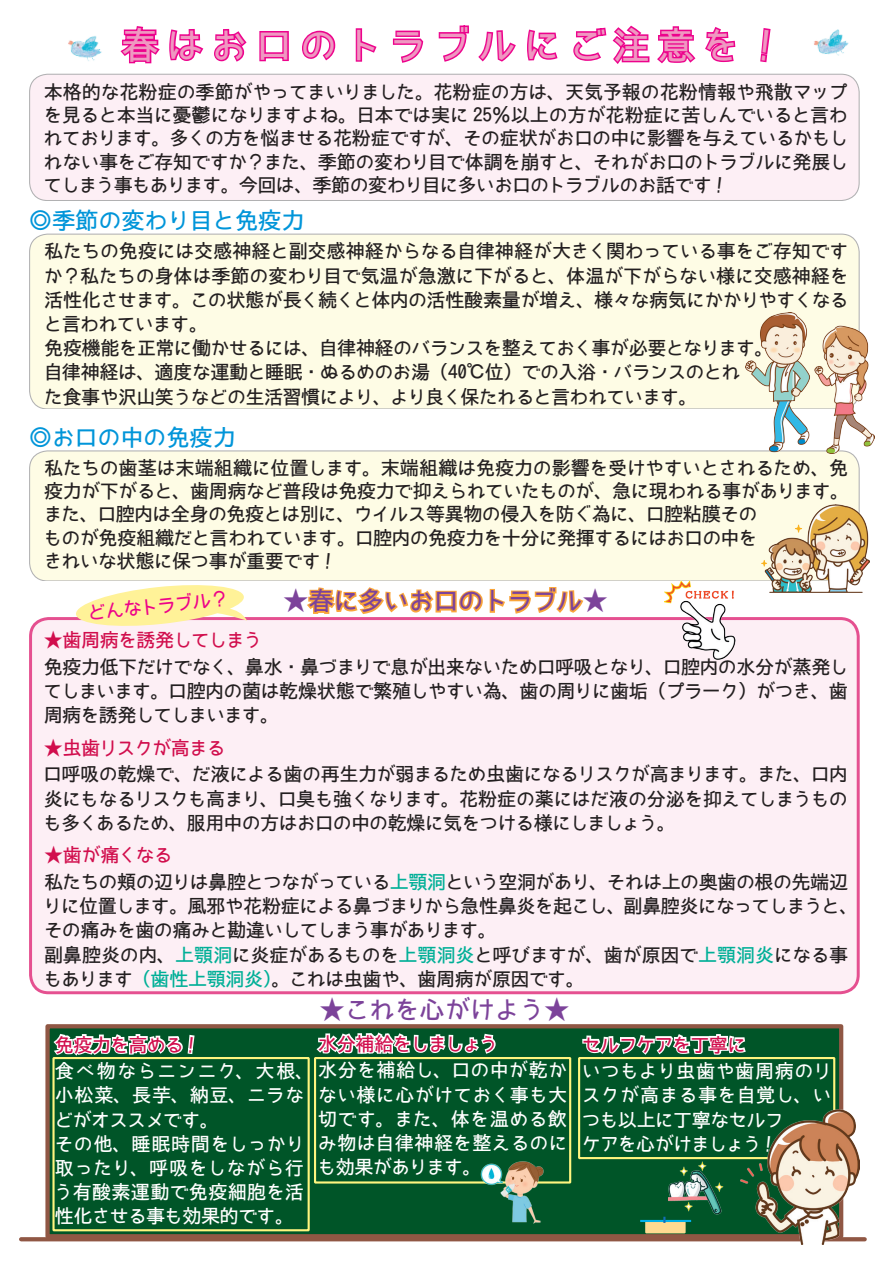
<style>
.page{position:relative;width:893px;height:1263px;background:#fff}
.page>*{position:absolute;margin:0;border:0;box-sizing:border-box;transform-origin:0 0}
.t1{font:37.2px "Bokutachino Gothic";letter-spacing:.2em;color:#ef98c1}
.t2{font:25.5px "Bokutachino Gothic";letter-spacing:-.02em;color:#7c439a}
.t3{font:23.4px "Bokutachino Gothic";letter-spacing:-.015em;color:#0095d9}
.t4{font:19.2px/24.2px "Bokutachino Gothic";letter-spacing:-.04em;color:#231f20}
.t5{font:19.2px/24.3px "Bokutachino Gothic";color:#fff}
.t6{font:19.2px "Bokutachino Gothic";letter-spacing:-.06em;color:#d10e4d}
.t7{font:19.2px "Bokutachino Gothic";letter-spacing:.02em;color:#fff}
.t8{font:19.2px "Bokutachino Gothic";letter-spacing:-.045em;color:#fff}
.t9{font:19.2px "Bokutachino Gothic";letter-spacing:-.08em;color:#d10e4d}
.t10{font:19.2px "Bokutachino Gothic";letter-spacing:-.06em;color:#fff}
.t11{font:19.2px "Bokutachino Gothic";color:#ed0289}
.s1{color:#d10e4d}
.s2{color:#00af97}
</style>
<div class="page">
<div style="left:29px;top:73px;width:831px;height:128px;background:#fdeff5"></div>
<img style="left:814px;top:29px;width:35px;height:27px">
<img style="left:68px;top:36px;width:34px;height:25px">
<svg style="left:120px;top:26px;width:40px;height:38px"></svg>
<svg style="left:169px;top:29px;width:35px;height:32px"></svg>
<svg style="left:214px;top:28px;width:33px;height:34px"></svg>
<svg style="left:259px;top:31px;width:30px;height:31px"></svg>
<svg style="left:302px;top:30px;width:34px;height:31px"></svg>
<svg style="left:355px;top:28px;width:22px;height:34px"></svg>
<svg style="left:392px;top:30px;width:32px;height:33px"></svg>
<svg style="left:438px;top:25px;width:78px;height:37px"></svg>
<svg style="left:527px;top:29px;width:31px;height:32px"></svg>
<svg style="left:573px;top:25px;width:123px;height:39px"></svg>
<svg style="left:705px;top:27px;width:31px;height:36px"></svg>
<svg style="left:760px;top:28px;width:11px;height:35px"></svg>
<div style="left:29px;top:617px;width:831px;height:376px;background:#fdeff5"></div>
<svg style="left:74px;top:585px;width:173px;height:53px"></svg>
<div style="left:29px;top:450px;width:831px;height:131px;background:#fefce5"></div>
<div style="left:48px;top:1026px;width:793px;height:210px;background:#005528"></div>
<div style="left:45px;top:1024px;width:798px;height:214px;border:4px solid #905744"></div>
<hr style="left:21px;top:1237px;width:844px;height:4px;background:#905744">
<hr style="left:640px;top:1220px;width:51px;height:2px;background:#00b1ec">
<svg style="left:645px;top:1217px;width:41px;height:16px"></svg>
<div style="left:29px;top:233px;width:831px;height:176px;background:#fefce5"></div>
<svg style="left:304px;top:587px;width:281px;height:35px"></svg>
<img style="left:664px;top:580px;width:72px;height:81px">
<div style="left:52px;top:1057px;width:258px;height:174px;border:2px solid #fff57f"></div>
<div style="left:314px;top:1057px;width:257px;height:126px;border:2px solid #fff57f"></div>
<div style="left:578px;top:1057px;width:257px;height:102px;border:2px solid #fff57f"></div>
<img style="left:746px;top:313px;width:129px;height:140px">
<img style="left:762px;top:504px;width:107px;height:88px">
<svg style="left:51px;top:950px;width:145px;height:135px"></svg>
<svg style="left:314px;top:1026px;width:183px;height:216px"></svg>
<svg style="left:581px;top:1027px;width:167px;height:33px"></svg>
<img style="left:669px;top:1159px;width:55px;height:55px">
<img style="left:477px;top:1156px;width:72px;height:74px">
<img style="left:740px;top:1109px;width:120px;height:136px">
<h1 class="t1" style="left:122px;top:26px;width:664px">春はお口のトラブルにご注意を!</h1>
<p class="t4" style="left:43px;top:80px;width:806px;line-height:23.4px;text-align:justify">本格的な花粉症の季節がやってまいりました。花粉症の方は、天気予報の花粉情報や飛散マップを見ると本当に憂鬱になりますよね。日本では実に 25％以上の方が花粉症に苦しんでいると言われております。多くの方を悩ませる花粉症ですが、その症状がお口の中に影響を与えているかもしれない事をご存知ですか？また、季節の変わり目で体調を崩すと、それがお口のトラブルに発展してしまう事もあります。今回は、季節の変わり目に多いお口のトラブルのお話です!</p>
<p class="t3" style="left:29px;top:208px;width:277px">◎季節の変わり目と免疫力</p>
<p class="t4" style="left:44px;top:239px;width:807px">私たちの免疫には交感神経と副交感神経からなる自律神経が大きく関わっている事をご存知ですか？私たちの身体は季節の変わり目で気温が急激に下がると、体温が下がらない様に交感神経を活性化させます。この状態が長く続くと体内の活性酸素量が増え、様々な病気にかかりやすくなると言われています。<br>免疫機能を正常に働かせるには、自律神経のバランスを整えておく事が必要となります。<br>自律神経は、適度な運動と睡眠・ぬるめのお湯（40℃位）での入浴・バランスのとれ<br>た食事や沢山笑うなどの生活習慣により、より良く保たれると言われています。</p>
<p class="t3" style="left:29px;top:425px;width:209px">◎お口の中の免疫力</p>
<p class="t4" style="left:43px;top:456px;width:807px;line-height:23.4px">私たちの歯茎は末端組織に位置します。末端組織は免疫力の影響を受けやすいとされるため、免疫力が下がると、歯周病など普段は免疫力で抑えられていたものが、急に現われる事があります。また、口腔内は全身の免疫とは別に、ウイルス等異物の侵入を防ぐ為に、口腔粘膜その<br>ものが免疫組織だと言われています。口腔内の免疫力を十分に発揮するにはお口の中を<br>きれいな状態に保つ事が重要です!</p>
<p class="t11" style="left:86px;top:603px;width:144px;rotate:-6deg">どんなトラブル？</p>
<h2 class="t2" style="left:283px;top:588px;width:326px">★春に多いお口のトラブル★</h2>
<p class="t6" style="left:44px;top:630px;width:220px">★歯周病を誘発してしまう</p>
<p class="t4" style="left:44px;top:655px;width:806px;text-align:justify">免疫力低下だけでなく、鼻水・鼻づまりで息が出来ないため口呼吸となり、口腔内の水分が蒸発してしまいます。口腔内の菌は乾燥状態で繁殖しやすい為、歯の周りに歯垢（プラーク）がつき、歯周病を誘発してしまいます。</p>
<p class="t6" style="left:44px;top:738px;width:183px">★虫歯リスクが高まる</p>
<p class="t4" style="left:43px;top:762px;width:806px;text-align:justify">口呼吸の乾燥で、だ液による歯の再生力が弱まるため虫歯になるリスクが高まります。また、口内炎にもなるリスクも高まり、口臭も強くなります。花粉症の薬にはだ液の分泌を抑えてしまうものも多くあるため、服用中の方はお口の中の乾燥に気をつける様にしましょう。</p>
<p class="t4" style="left:44px;top:841px;width:806px;line-height:26.7px"><span class="s1">★歯が痛くなる<br></span>私たちの頬の辺りは鼻腔とつながっている<span class="s2">上顎洞</span>という空洞があり、それは上の奥歯の根の先端辺</p>
<p class="t4" style="left:43px;top:894px;width:817px">りに位置します。風邪や花粉症による鼻づまりから急性鼻炎を起こし、副鼻腔炎になってしまうと、その痛みを歯の痛みと勘違いしてしまう事があります。<br>副鼻腔炎の内、<span class="s2">上顎洞</span>に炎症があるものを<span class="s2">上顎洞炎</span>と呼びますが、歯が原因で<span class="s2">上顎洞炎</span>になる事もあります<span class="s2">（歯性上顎洞炎）</span>。これは虫歯や、歯周病が原因です。</p>
<h2 class="t2" style="left:320px;top:996px;width:252px">★これを心がけよう★</h2>
<p class="t9" style="left:318px;top:1034px;width:182px">水分補給をしましょう</p>
<p class="t5" style="left:318px;top:1082px;width:252px;text-align:justify">ない様に心がけておく事も大切です。また、体を温める飲み物は自律神経を整えるのにも効果があります。</p>
<p class="t6" style="left:55px;top:1034px;width:147px">免疫力を高める!</p>
<p class="t5" style="left:54px;top:1058px;width:514px">食べ物ならニンニク、大根、水分を補給し、口の中が乾か小松菜、長芋、納豆、ニラな<br>どがオススメです。<br>その他、睡眠時間をしっかり<br>取ったり、呼吸をしながら行<br>う有酸素運動で免疫細胞を活<br>性化させる事も効果的です。</p>
<p class="t6" style="left:582px;top:1034px;width:166px">セルフケアを丁寧に</p>
<p class="t7" style="left:582px;top:1061px;width:252px">いつもより虫歯や歯周病のリ</p>
<p class="t5" style="left:582px;top:1083px;width:251px">スクが高まる事を自覚し、い</p>
<p class="t8" style="left:582px;top:1109px;width:204px">つも以上に丁寧なセルフ</p>
<p class="t5" style="left:759px;top:1131px;width:21px">!</p>
<p class="t10" style="left:582px;top:1134px;width:182px">ケアを心がけましょう</p>
</div>
